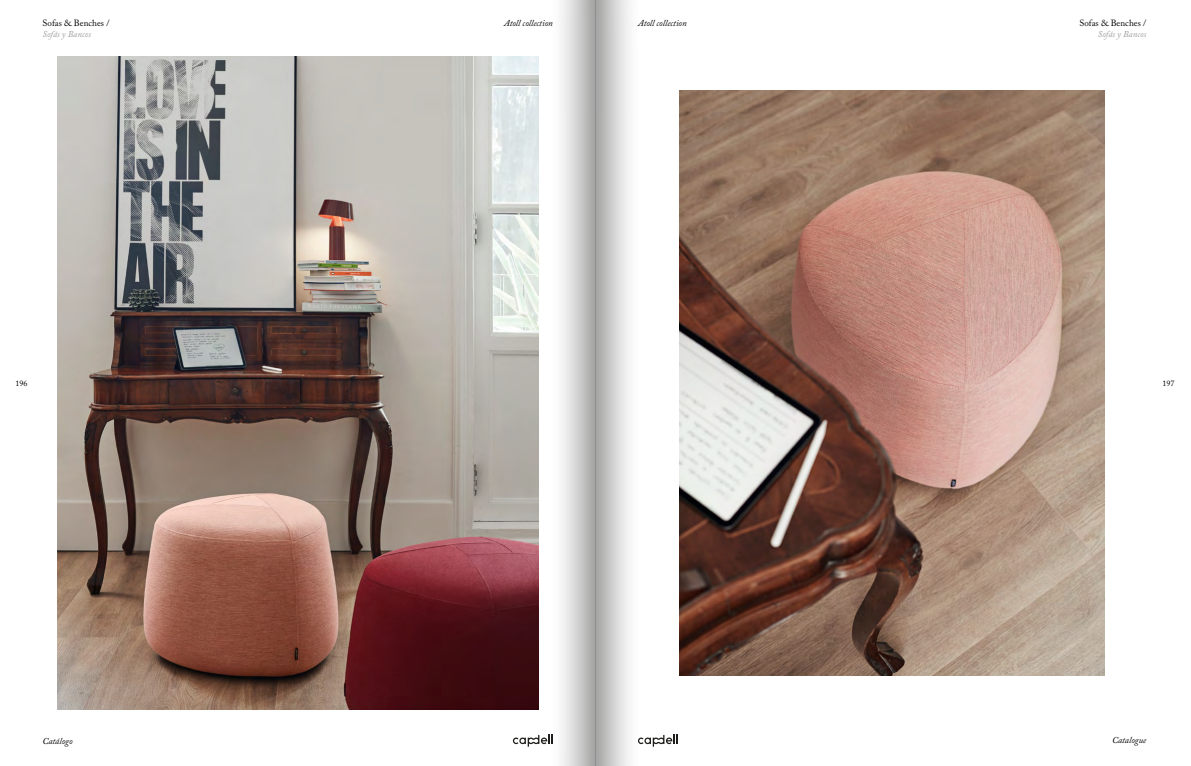
<style>
.page{position:relative;width:1191px;height:766px;background:#fff}
.page>*{position:absolute;margin:0;border:0;box-sizing:border-box;transform-origin:0 0}
.t1{font:italic 9px "Adobe Caslon Pro";color:#000}
.t2{font:9px "Adobe Caslon Pro";color:#000}
.t3{font:italic 9px "Adobe Caslon Pro";color:#9d9d9c}
.t4{font:8px "Adobe Caslon Pro";color:#000}
</style>
<div class="page">
<img style="left:561px;top:0;width:69px;height:765px">
<img style="left:57px;top:57px;width:481px;height:652px">
<img style="left:679px;top:91px;width:425px;height:584px">
<svg style="left:513px;top:734px;width:40px;height:12px"></svg>
<svg style="left:638px;top:734px;width:40px;height:12px"></svg>
<p class="t2" style="left:43px;top:17px;width:69px">Sofas &amp; Benches /</p>
<p class="t3" style="left:43px;top:28px;width:50px">Sofás y Bancos</p>
<p class="t1" style="left:504px;top:17px;width:50px">Atoll collection</p>
<p class="t1" style="left:638px;top:17px;width:50px">Atoll collection</p>
<p class="t2" style="left:1079px;top:17px;width:68px">Sofas &amp; Benches /</p>
<p class="t3" style="left:1097px;top:28px;width:50px">Sofás y Bancos</p>
<p class="t4" style="left:16px;top:378px;width:13px">196</p>
<p class="t4" style="left:1162px;top:378px;width:13px">197</p>
<p class="t1" style="left:43px;top:735px;width:32px">Catálogo</p>
<p class="t1" style="left:1112px;top:734px;width:36px">Catalogue</p>
</div>
